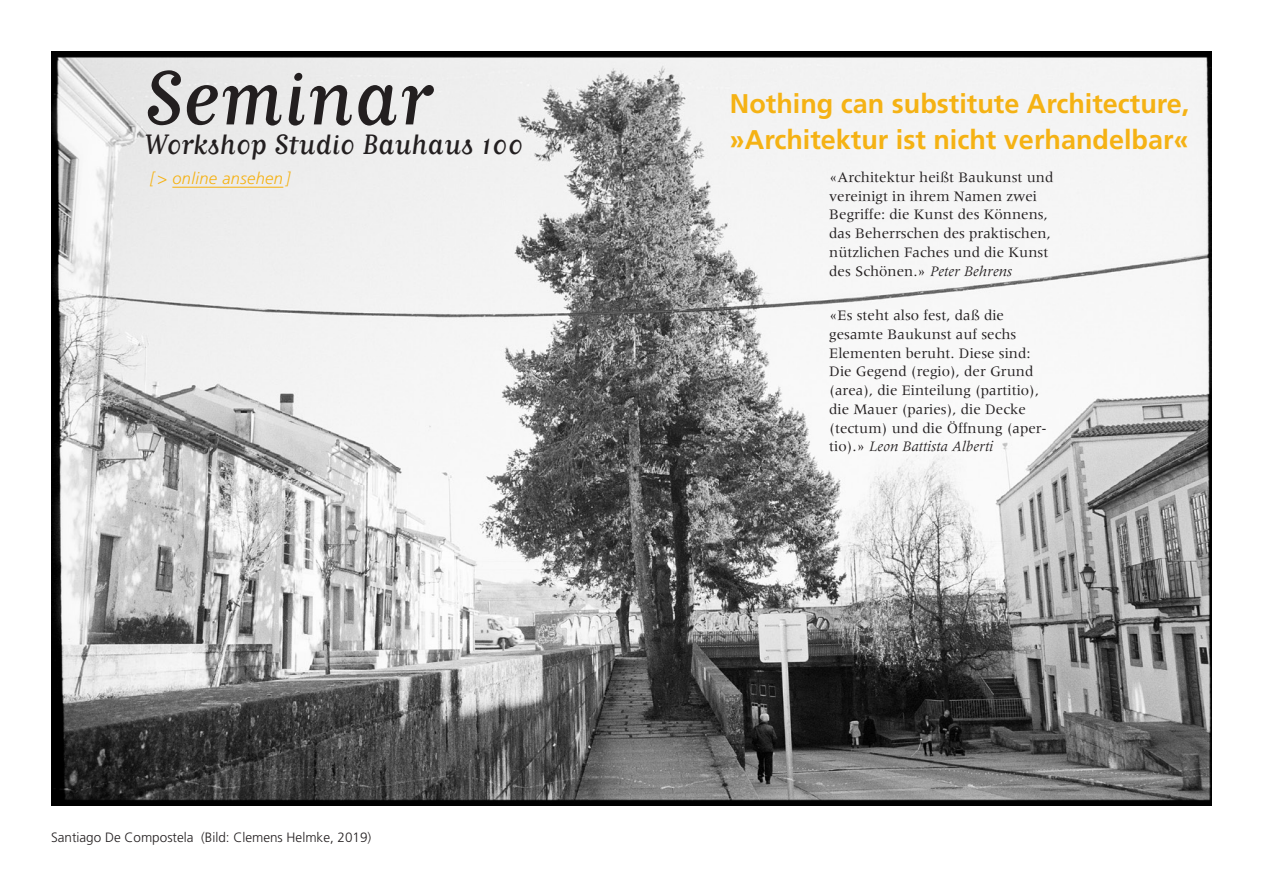
<style>
.page{position:relative;width:1263px;height:893px;background:#fff}
.page>*{position:absolute;margin:0;border:0;box-sizing:border-box;transform-origin:0 0}
.t1{font:90px "Matrix Script";color:#231f20}
.t2{font:33px "Matrix Script";color:#231f20}
.t3{font:700 27px/36px "Frutiger";color:#f5b214}
.t4{font:italic 300 16.5px "Frutiger";letter-spacing:.02em;color:#f5b214}
.t5{font:15px/18.8px "Meridien";color:#231f20}
.t6{font:300 13.5px "Frutiger";color:#231f20}
.s1{font-style:italic}
</style>
<div class="page">
<img style="left:51px;top:51px;width:1161px;height:755px">
<hr style="left:172px;top:187px;width:111px;height:1px;background:#f5b214">
<h1 class="t1" style="left:145px;top:54px;width:288px">Seminar</h1>
<h2 class="t2" style="left:145px;top:128px;width:380px">Workshop Studio Bauhaus 100</h2>
<p class="t4" style="left:150px;top:169px;width:142px">[ &gt; online ansehen ]</p>
<p class="t6" style="left:51px;top:830px;width:322px">Santiago De Compostela (Bild: Clemens Helmke, 2019)</p>
<h3 class="t3" style="left:730px;top:86px;width:461px">Nothing can substitute Architecture, »Architektur ist nicht verhandelbar«</h3>
<p class="t5" style="left:829px;top:168px;width:226px">«Architektur heißt Baukunst und vereinigt in ihrem Namen zwei<br>Begriffe: die Kunst des Könnens, das Beherrschen des praktischen, nützlichen Faches und die Kunst des Schönen.» <span class="s1">Peter Behrens</span></p>
<p class="t5" style="left:829px;top:306px;width:219px">«Es steht also fest, daß die gesamte Baukunst auf sechs<br>Elementen beruht. Diese sind:<br>Die Gegend (regio), der Grund (area), die Einteilung (partitio), die Mauer (paries), die Decke (tectum) und die Öffnung (aper&shy;tio).» <span class="s1">Leon Battista Alberti</span></p>
</div>
